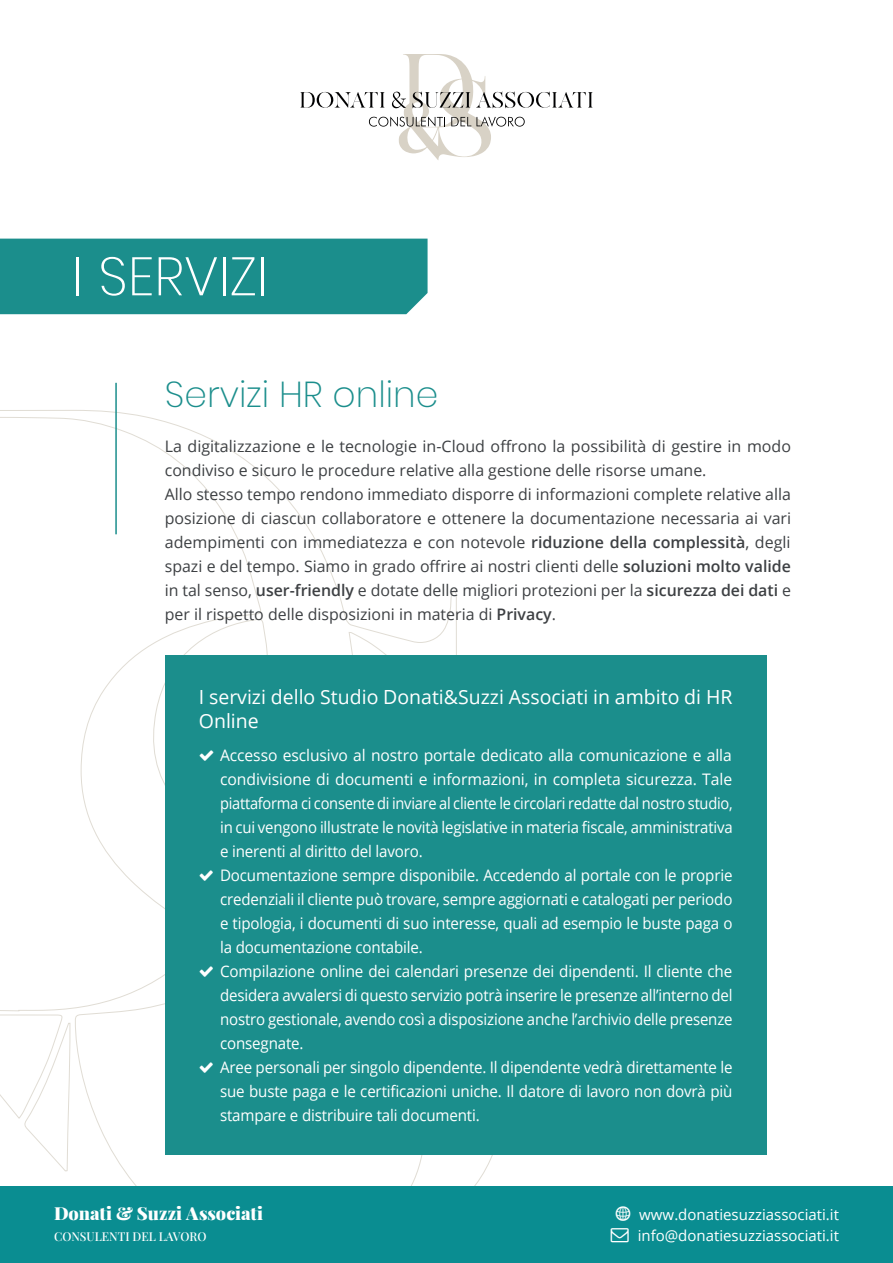
<style>
.page{position:relative;width:893px;height:1263px;background:#fff}
.page>*{position:absolute;margin:0;border:0;box-sizing:border-box;transform-origin:0 0}
.t1{font:200 54px "Poppins";color:#fff}
.t2{font:200 36px "Poppins";color:#1b8e8c}
.t3{font:19.5px/24px "Open Sans";color:#fff}
.t4{font:900 18px "Playfair Display";color:#fff}
.t5{font:15.9px/24px "Open Sans";letter-spacing:-.01em;color:#fff}
.t6{font:15.9px/24px "Open Sans";color:#3d4043}
.t7{font:15px/21px "Open Sans";color:#fff}
.t8{font:500 12px "Playfair Display";color:#fff}
.s1{font-weight:600}
</style>
<div class="page">
<svg style="left:0;top:410px;width:493px;height:776px"></svg>
<div style="left:0;top:1186px;width:893px;height:77px;background:#0a8d91"></div>
<svg style="left:300px;top:54px;width:293px;height:106px"></svg>
<div style="left:0;top:239px;width:428px;height:75px;background:#1b8e8c"></div>
<hr style="left:115px;top:383px;width:2px;height:151px;background:#1b8e8c">
<div style="left:165px;top:655px;width:601px;height:500px;background:#1b8e8c"></div>
<h1 class="t1" style="left:72px;top:245px;width:197px">I SERVIZI</h1>
<h2 class="t2" style="left:165px;top:373px;width:275px">Servizi HR online</h2>
<p class="t6" style="left:165px;top:434px;width:628px">La digitalizzazione e le tecnologie in-Cloud offrono la possibilità di gestire in modo condiviso e sicuro le procedure relative alla gestione delle risorse umane.<br>Allo stesso tempo rendono immediato disporre di informazioni complete relative alla posizione di ciascun collaboratore e ottenere la documentazione necessaria ai vari adempimenti con immediatezza e con notevole <span class="s1">riduzione della complessità</span>, degli spazi e del tempo. Siamo in grado offrire ai nostri clienti delle <span class="s1">soluzioni molto valide </span>in tal senso, <span class="s1">user-friendly</span> e dotate delle migliori protezioni per la <span class="s1">sicurezza dei dati</span> e per il rispetto delle disposizioni in materia di <span class="s1">Privacy</span>.</p>
<p class="t3" style="left:199px;top:685px;width:535px">I servizi dello Studio Donati&amp;Suzzi Associati in ambito di HR<br>Online</p>
<p class="t5" style="left:220px;top:743px;width:514px">Accesso esclusivo al nostro portale dedicato alla comunicazione e alla condivisione di documenti e informazioni, in completa sicurezza. Tale piattaforma ci consente di inviare al cliente le circolari redatte dal nostro studio, in cui vengono illustrate le novità legislative in materia fiscale, amministrativa e inerenti al diritto del lavoro.<br>Documentazione sempre disponibile. Accedendo al portale con le proprie credenziali il cliente può trovare, sempre aggiornati e catalogati per periodo e tipologia, i documenti di suo interesse, quali ad esempio le buste paga o la documentazione contabile.<br>Compilazione online dei calendari presenze dei dipendenti. Il cliente che desidera avvalersi di questo servizio potrà inserire le presenze all’interno del nostro gestionale, avendo così a disposizione anche l’archivio delle presenze consegnate.<br>Aree personali per singolo dipendente. Il dipendente vedrà direttamente le sue buste paga e le certificazioni uniche. Il datore di lavoro non dovrà più stampare e distribuire tali documenti.</p>
<p class="t4" style="left:54px;top:1199px;width:211px">Donati &amp; Suzzi Associati</p>
<p class="t8" style="left:54px;top:1227px;width:154px">CONSULENTI DEL LAVORO</p>
<p class="t7" style="left:638px;top:1204px;width:203px">www.donatiesuzziassociati.it info@donatiesuzziassociati.it</p>
</div>
